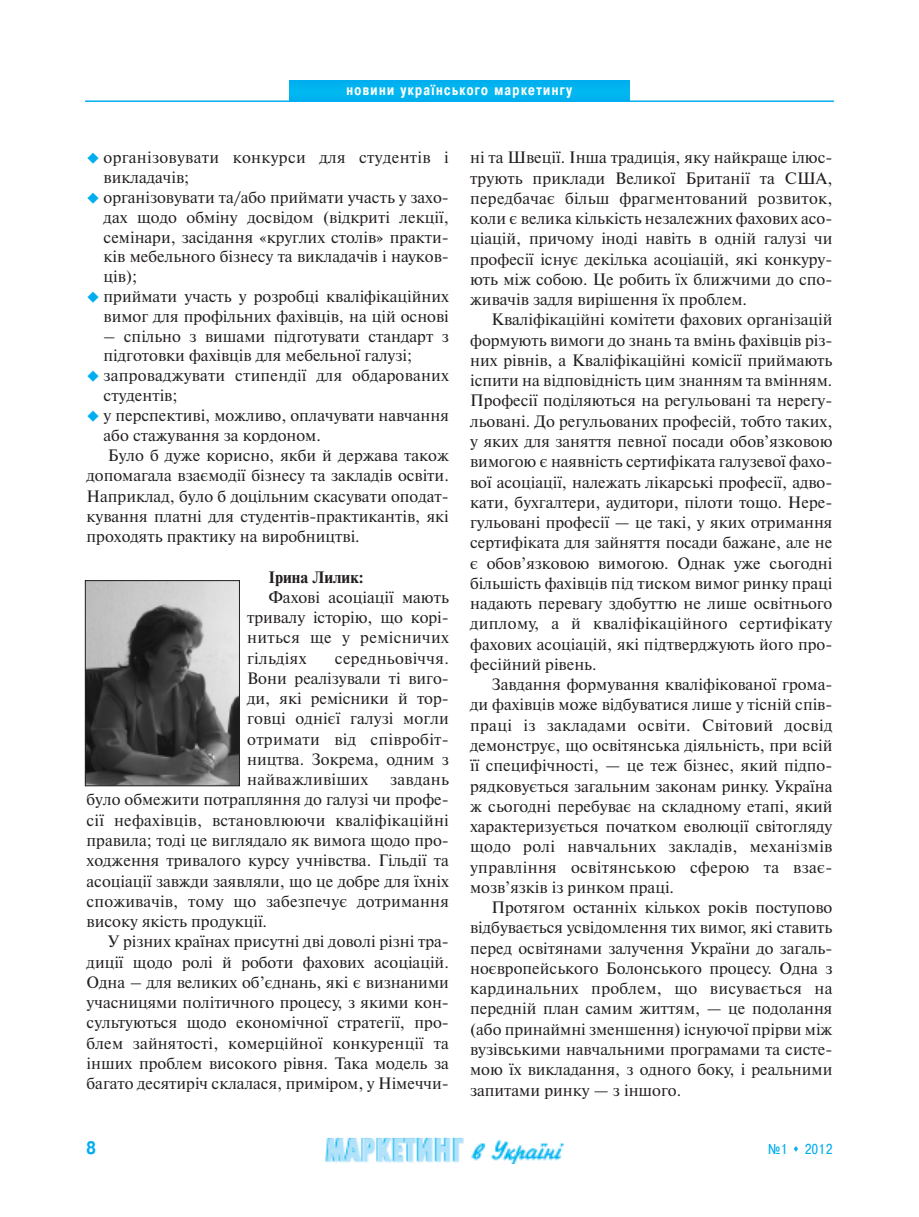
<style>
.page{position:relative;width:919px;height:1217px;background:#fff}
.page>*{position:absolute;margin:0;border:0;box-sizing:border-box;transform-origin:0 0}
.t1{font:700 18px "Pragmatica Cond C";color:#00aeef}
.t2{font:16.5px/20.2px "Newton C";color:#231f20;text-align:justify}
.t3{font:16.5px/19.8px "Newton C";letter-spacing:.02em;color:#231f20}
.t4{font:700 16.5px "Newton C";color:#231f20}
.t5{font:700 15px "Pragmatica Cond C";letter-spacing:.105em;color:#fff;scale:.9 1}
.t6{font:14.25px "Pragmatica Cond C";color:#00aeef}
.s1{color:#00aeef}
</style>
<div class="page">
<img style="left:325px;top:1137px;width:139px;height:26px">
<img style="left:471px;top:1140px;width:92px;height:23px">
<div style="left:289px;top:81px;width:340px;height:19px;background:#00b3ef"></div>
<hr style="left:85px;top:100px;width:748px;height:2px;background:#00aeef">
<img style="left:87px;top:582px;width:151px;height:201px">
<div style="left:85px;top:580px;width:155px;height:205px;border:1px solid #231f20"></div>
<p class="t5" style="left:346px;top:81px;width:252px">новини українського маркетингу</p>
<p class="t3" style="left:104px;top:148px;width:347px;text-indent:-17px"><span class="s1">◆</span> організовувати конкурси для студентів і викладачів;</p>
<p class="t2" style="left:104px;top:187px;width:347px;line-height:19.8px;text-indent:-17px"><span class="s1">◆</span> організовувати та/або приймати участь у захо&shy;дах щодо обміну досвідом (відкриті лекції, семінари, засідання «круглих столів» практи&shy;ків мебельного бізнесу та викладачів і науков&shy;ців);</p>
<p class="t2" style="left:87px;top:286px;width:364px;line-height:19.8px;text-align:right"><span class="s1">◆</span> приймати участь у розробці кваліфікаційних вимог для профільних фахівців, на цій основі</p>
<p class="t2" style="left:104px;top:326px;width:347px;line-height:19.8px">– спільно з вишами підготувати стандарт з підготовки фахівців для мебельної галузі;</p>
<p class="t2" style="left:104px;top:365px;width:347px;line-height:19.8px;text-indent:-17px"><span class="s1">◆</span> запроваджувати стипендії для обдарованих студентів;</p>
<p class="t2" style="left:87px;top:405px;width:364px"><span class="s1">◆</span> у перспективі, можливо, оплачувати навчання</p>
<p class="t2" style="left:104px;top:425px;width:219px">або стажування за кордоном.</p>
<p class="t2" style="left:108px;top:445px;width:342px">Було б дуже корисно, якби й держава також</p>
<p class="t2" style="left:87px;top:465px;width:364px">допомагала взаємодії бізнесу та закладів освіти.</p>
<p class="t2" style="left:87px;top:485px;width:364px">Наприклад, було б доцільним скасувати оподат-</p>
<p class="t2" style="left:87px;top:506px;width:364px">кування платні для студентів-практикантів, які</p>
<p class="t2" style="left:87px;top:526px;width:275px">проходять практику на виробництві.</p>
<p class="t4" style="left:268px;top:567px;width:97px">Ірина Лилик:</p>
<p class="t2" style="left:247px;top:587px;width:203px;text-indent:21px">Фахові асоціації мають тривалу історію, що корі&shy;ниться ще у ремісничих гільдіях</p>
<p class="t2" style="left:247px;top:647px;width:203px;text-indent:88px">середньовіччя.<br>Вони реалізували ті виго&shy;ди, які ремісники й тор&shy;говці однієї галузі могли отримати від співробіт&shy;ництва. Зокрема, одним з найважливіших</p>
<p class="t2" style="left:87px;top:769px;width:364px;text-indent:303px">завдань було обмежити потрапляння до галузі чи профе&shy;сії нефахівців, встановлюючи кваліфікаційні правила; тоді це виглядало як вимога щодо про&shy;ходження тривалого курсу учнівства. Гільдії та асоціації завжди заявляли, що це добре для їхніх споживачів, тому що забезпечує дотримання високу якість продукції.</p>
<p class="t2" style="left:87px;top:931px;width:364px;text-indent:21px">У різних країнах присутні дві доволі різні тра&shy;диції щодо ролі й роботи фахових асоціацій.<br>Одна – для великих об’єднань, які є визнаними учасницями політичного процесу, з якими кон&shy;сультуються щодо економічної стратегії, про&shy;блем зайнятості, комерційної конкуренції та інших проблем високого рівня. Така модель за багато десятиріч склалася, приміром, у Німеччи-</p>
<p class="t2" style="left:470px;top:147px;width:364px">ні та Швеції. Інша традиція, яку найкраще ілюс&shy;трують приклади Великої Британії та США, передбачає більш фрагментований розвиток, коли є велика кількість незалежних фахових асо&shy;ціацій, причому іноді навіть в одній галузі чи професії існує декілька асоціацій, які конкуру&shy;ють між собою. Це робить їх ближчими до спо&shy;живачів задля вирішення їх проблем.</p>
<p class="t2" style="left:470px;top:309px;width:364px;text-indent:21px">Кваліфікаційні комітети фахових організацій формують вимоги до знань та вмінь фахівців різ&shy;них рівнів, а Кваліфікаційні комісії приймають іспити на відповідність цим знанням та вмінням.<br>Професії поділяються на регульовані та нерегу&shy;льовані. До регульованих професій, тобто таких, у яких для заняття певної посади обов’язковою вимогою є наявність сертифіката галузевої фахо&shy;вої асоціації, належать лікарські професії, адво&shy;кати, бухгалтери, аудитори, пілоти тощо. Нере&shy;гульовані професії — це такі, у яких отримання сертифіката для зайняття посади бажане, але не є обов’язковою вимогою. Однак уже сьогодні більшість фахівців під тиском вимог ринку праці надають перевагу здобуттю не лише освітнього диплому, а й кваліфікаційного сертифікату фахових асоціацій, які підтверджують його про&shy;фесійний рівень.</p>
<p class="t2" style="left:470px;top:674px;width:364px;text-indent:21px">Завдання формування кваліфікованої грома&shy;ди фахівців може відбуватися лише у тісній спів&shy;праці із закладами освіти. Світовий досвід демонструє, що освітянська діяльність, при всій її специфічності, — це теж бізнес, який підпо&shy;рядковується загальним законам ринку. Україна ж сьогодні перебуває на складному етапі, який характеризується початком еволюції світогляду щодо ролі навчальних закладів, механізмів управління освітянською сферою та взає&shy;мозв’язків із ринком праці.</p>
<p class="t2" style="left:470px;top:897px;width:364px;text-indent:21px">Протягом останніх кількох років поступово відбувається усвідомлення тих вимог, які ставить перед освітянами залучення України до загаль&shy;ноєвропейського Болонського процесу. Одна з кардинальних проблем, що висувається на передній план самим життям, — це подолання (або принаймні зменшення) існуючої прірви між вузівськими навчальними програмами та систе&shy;мою їх викладання, з одного боку, і реальними запитами ринку — з іншого.</p>
<p class="t1" style="left:87px;top:1136px;width:11px">8</p>
<p class="t6" style="left:768px;top:1140px;width:66px">№1 ▲ 2012</p>
</div>
